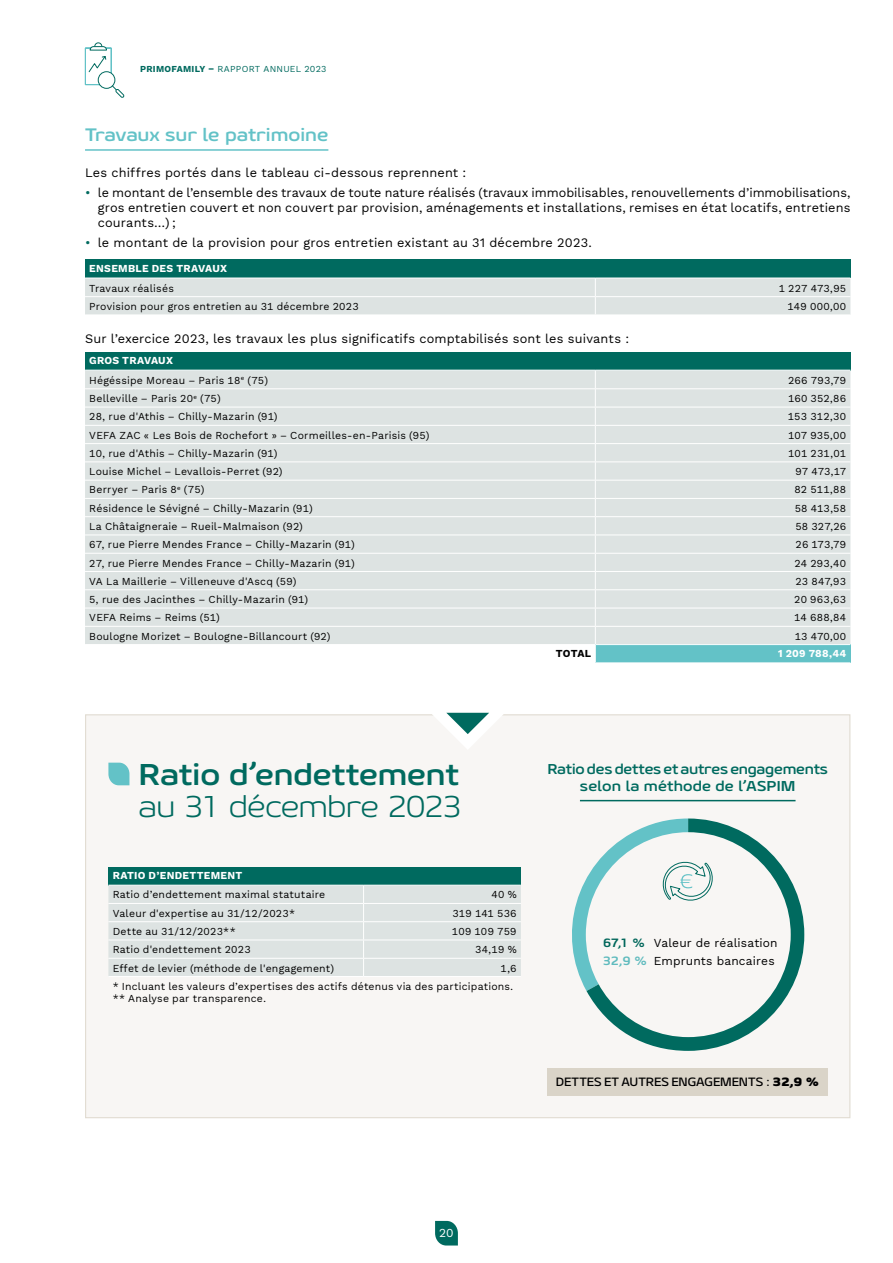
<style>
.page{position:relative;width:893px;height:1263px;background:#fff}
.page>*{position:absolute;margin:0;border:0;box-sizing:border-box;transform-origin:0 0}
.t1{font:700 30px "Geon Expanded";letter-spacing:-.005em;color:#006a5f}
.t2{font:300 30px "Geon Expanded";letter-spacing:-.015em;color:#006a5f}
.t3{font:700 18px "Geon Expanded";letter-spacing:-.005em;color:#63c2c7}
.t4{font:700 14.25px/17.1px "Geon Expanded";letter-spacing:-.01em;color:#006a5f;text-align:center}
.t5{font:12.75px/15.3px "Work Sans";letter-spacing:.01em;color:#000;text-align:justify}
.t6{font:12px/17.7px "Work Sans";letter-spacing:.015em;color:#000}
.t7{font:500 12px "Geon Expanded";letter-spacing:-.005em;color:#000}
.t8{font:12px "Work Sans";color:#fff}
.t9{font:10.5px/19.4px "Work Sans";letter-spacing:.02em;color:#000}
.t10{font:700 10.5px "Work Sans";letter-spacing:.025em;color:#fff}
.t11{font:700 10.5px "Work Sans";letter-spacing:.015em;color:#000}
.t12{font:9px "Work Sans";letter-spacing:.03em;color:#006a5f}
.s1{font-weight:700}
.s2{color:#006a5f}
.s3{font-weight:700;color:#fff}
.s4{font-family:"Geon Expanded";font-weight:700;color:#006a5f}
.s5{font-family:"Geon Expanded";font-weight:700;color:#63c2c7}
.s6{font-weight:900}
</style>
<div class="page">
<div style="left:85px;top:714px;width:765px;height:404px;background:#f8f6f4;border:1px solid #e1dcd2"></div>
<svg style="left:430px;top:713px;width:75px;height:36px"></svg>
<svg style="left:435px;top:1221px;width:23px;height:24px"></svg>
<svg style="left:85px;top:42px;width:40px;height:56px"></svg>
<hr style="left:85px;top:149px;width:243px;height:2px;background:#63c2c7">
<div style="left:85px;top:260px;width:765px;height:18px;background:#006a5f"></div>
<svg style="left:85px;top:278px;width:765px;height:37px;background:#dee4e3"></svg>
<div style="left:85px;top:352px;width:765px;height:18px;background:#006a5f"></div>
<div style="left:85px;top:371px;width:765px;height:273px;background:#dde3e2"></div>
<div style="left:595px;top:645px;width:255px;height:18px;background:#63c2c7"></div>
<hr style="left:85px;top:388px;width:510px;height:1px;background:#fff">
<hr style="left:595px;top:388px;width:255px;height:1px;background:#fff">
<hr style="left:85px;top:407px;width:510px;height:1px;background:#fff">
<hr style="left:595px;top:407px;width:255px;height:1px;background:#fff">
<hr style="left:85px;top:425px;width:510px;height:1px;background:#fff">
<hr style="left:595px;top:425px;width:255px;height:1px;background:#fff">
<hr style="left:85px;top:443px;width:510px;height:1px;background:#fff">
<hr style="left:595px;top:443px;width:255px;height:1px;background:#fff">
<hr style="left:85px;top:461px;width:510px;height:1px;background:#fff">
<hr style="left:595px;top:461px;width:255px;height:1px;background:#fff">
<hr style="left:85px;top:480px;width:510px;height:1px;background:#fff">
<hr style="left:595px;top:480px;width:255px;height:1px;background:#fff">
<hr style="left:85px;top:498px;width:510px;height:1px;background:#fff">
<hr style="left:595px;top:498px;width:255px;height:1px;background:#fff">
<hr style="left:85px;top:516px;width:510px;height:1px;background:#fff">
<hr style="left:595px;top:516px;width:255px;height:1px;background:#fff">
<hr style="left:85px;top:535px;width:510px;height:1px;background:#fff">
<hr style="left:595px;top:535px;width:255px;height:1px;background:#fff">
<hr style="left:85px;top:553px;width:510px;height:1px;background:#fff">
<hr style="left:595px;top:553px;width:255px;height:1px;background:#fff">
<hr style="left:85px;top:571px;width:510px;height:1px;background:#fff">
<hr style="left:595px;top:571px;width:255px;height:1px;background:#fff">
<hr style="left:85px;top:589px;width:510px;height:1px;background:#fff">
<hr style="left:595px;top:589px;width:255px;height:1px;background:#fff">
<hr style="left:85px;top:608px;width:510px;height:1px;background:#fff">
<hr style="left:595px;top:608px;width:255px;height:1px;background:#fff">
<hr style="left:85px;top:626px;width:510px;height:1px;background:#fff">
<hr style="left:595px;top:626px;width:255px;height:1px;background:#fff">
<svg style="left:595px;top:370px;width:1px;height:292px"></svg>
<hr style="left:595px;top:662px;width:255px;height:1px;background:#fff">
<svg style="left:108px;top:763px;width:21px;height:22px"></svg>
<div style="left:108px;top:867px;width:413px;height:18px;background:#006a5f"></div>
<div style="left:108px;top:886px;width:413px;height:90px;background:#dde3e2"></div>
<hr style="left:108px;top:976px;width:256px;height:1px;background:#fff">
<hr style="left:364px;top:976px;width:157px;height:1px;background:#fff">
<hr style="left:108px;top:885px;width:256px;height:1px;background:#fff">
<hr style="left:364px;top:885px;width:157px;height:1px;background:#fff">
<hr style="left:580px;top:800px;width:215px;height:1px;background:#006a5f">
<div style="left:547px;top:1068px;width:281px;height:28px;background:#dad4c8"></div>
<svg style="left:586px;top:821px;width:218px;height:230px"></svg>
<div style="left:586px;top:832px;width:205px;height:205px;background:#f8f6f4;border-radius:50%"></div>
<svg style="left:572px;top:818px;width:143px;height:173px"></svg>
<p class="t12" style="left:140px;top:62px;width:188px"><span class="s1">PRIMOFAMILY –</span> RAPPORT ANNUEL 2023</p>
<h2 class="t3" style="left:85px;top:123px;width:245px">Travaux sur le patrimoine</h2>
<p class="t5" style="left:85px;top:165px;width:383px">Les chiffres portés dans le tableau ci-dessous reprennent :</p>
<p class="t5" style="left:98px;top:184px;width:754px;text-indent:-13px"><span class="s2">•</span> le montant de l’ensemble des travaux de toute nature réalisés (travaux immobilisables, renouvellements d’immobilisations, gros entretien couvert et non couvert par provision, aménagements et installations, remises en état locatifs, entretiens courants…) ;</p>
<p class="t5" style="left:85px;top:234px;width:508px"><span class="s2">•</span> le montant de la provision pour gros entretien existant au 31 décembre 2023.</p>
<p class="t10" style="left:89px;top:261px;width:139px">ENSEMBLE DES TRAVAUX</p>
<p class="t9" style="left:89px;top:278px;width:86px">Travaux réalisés</p>
<p class="t9" style="left:779px;top:278px;width:69px">1 227 473,95</p>
<p class="t9" style="left:89px;top:296px;width:271px">Provision pour gros entretien au 31 décembre 2023</p>
<p class="t9" style="left:787px;top:296px;width:60px">149 000,00</p>
<p class="t5" style="left:85px;top:331px;width:546px">Sur l’exercice 2023, les travaux les plus significatifs comptabilisés sont les suivants :</p>
<p class="t9" style="left:89px;top:351px;width:180px"><span class="s3">GROS TRAVAUX<br></span>Hégéssipe Moreau – Paris 18<sup>e</sup> (75)</p>
<p class="t9" style="left:788px;top:370px;width:60px">266 793,79</p>
<p class="t9" style="left:89px;top:388px;width:133px">Belleville – Paris 20<sup>e</sup> (75)</p>
<p class="t9" style="left:788px;top:388px;width:60px">160 352,86</p>
<p class="t9" style="left:89px;top:407px;width:190px">28, rue d'Athis – Chilly-Mazarin (91)</p>
<p class="t9" style="left:788px;top:407px;width:60px">153 312,30</p>
<p class="t9" style="left:89px;top:425px;width:342px">VEFA ZAC « Les Bois de Rochefort » – Cormeilles-en-Parisis (95)</p>
<p class="t9" style="left:788px;top:425px;width:60px">107 935,00</p>
<p class="t9" style="left:89px;top:443px;width:190px">10, rue d'Athis – Chilly-Mazarin (91)</p>
<p class="t9" style="left:788px;top:443px;width:60px">101 231,01</p>
<p class="t9" style="left:89px;top:461px;width:195px">Louise Michel – Levallois-Perret (92)</p>
<p class="t9" style="left:795px;top:461px;width:52px">97 473,17</p>
<p class="t9" style="left:89px;top:480px;width:117px">Berryer – Paris 8<sup>e</sup> (75)</p>
<p class="t9" style="left:794px;top:480px;width:53px">82 511,88</p>
<p class="t9" style="left:89px;top:498px;width:225px">Résidence le Sévigné – Chilly-Mazarin (91)</p>
<p class="t9" style="left:795px;top:498px;width:53px">58 413,58</p>
<p class="t9" style="left:89px;top:516px;width:215px">La Châtaigneraie – Rueil-Malmaison (92)</p>
<p class="t9" style="left:795px;top:516px;width:52px">58 327,26</p>
<p class="t9" style="left:89px;top:534px;width:267px">67, rue Pierre Mendes France – Chilly-Mazarin (91)</p>
<p class="t9" style="left:796px;top:534px;width:52px">26 173,79</p>
<p class="t9" style="left:89px;top:553px;width:267px">27, rue Pierre Mendes France – Chilly-Mazarin (91)</p>
<p class="t9" style="left:794px;top:553px;width:53px">24 293,40</p>
<p class="t9" style="left:89px;top:571px;width:209px">VA La Maillerie – Villeneuve d'Ascq (59)</p>
<p class="t9" style="left:795px;top:571px;width:52px">23 847,93</p>
<p class="t9" style="left:89px;top:589px;width:220px">5, rue des Jacinthes – Chilly-Mazarin (91)</p>
<p class="t9" style="left:794px;top:589px;width:53px">20 963,63</p>
<p class="t9" style="left:89px;top:608px;width:132px">VEFA Reims – Reims (51)</p>
<p class="t9" style="left:794px;top:608px;width:54px">14 688,84</p>
<p class="t9" style="left:89px;top:626px;width:243px">Boulogne Morizet – Boulogne-Billancourt (92)</p>
<p class="t9" style="left:795px;top:626px;width:53px">13 470,00</p>
<p class="t11" style="left:556px;top:645px;width:37px">TOTAL</p>
<p class="t10" style="left:778px;top:645px;width:69px">1 209 788,44</p>
<h1 class="t1" style="left:138px;top:755px;width:322px">Ratio d’endettement</h1>
<h1 class="t2" style="left:138px;top:787px;width:325px">au 31 décembre 2023</h1>
<p class="t10" style="left:113px;top:868px;width:131px">RATIO D’ENDETTEMENT</p>
<p class="t9" style="left:113px;top:885px;width:214px">Ratio d’endettement maximal statutaire</p>
<p class="t9" style="left:491px;top:885px;width:27px">40 %</p>
<p class="t9" style="left:113px;top:903px;width:184px">Valeur d'expertise au 31/12/2023*</p>
<p class="t9" style="left:452px;top:903px;width:66px">319 141 536</p>
<p class="t9" style="left:113px;top:921px;width:125px">Dette au 31/12/2023**</p>
<p class="t9" style="left:452px;top:921px;width:66px">109 109 759</p>
<p class="t9" style="left:113px;top:939px;width:140px">Ratio d'endettement 2023</p>
<p class="t9" style="left:475px;top:939px;width:43px">34,19 %</p>
<p class="t9" style="left:113px;top:958px;width:223px">Effet de levier (méthode de l'engagement)</p>
<p class="t9" style="left:113px;top:958px;width:405px;line-height:18.3px;text-indent:388px">1,6 * Incluant les valeurs d’expertises des actifs détenus via des participations.</p>
<p class="t9" style="left:113px;top:988px;width:155px">** Analyse par transparence.</p>
<h3 class="t4" style="left:547px;top:760px;width:282px">Ratio des dettes et autres engagements selon la méthode de l’ASPIM</h3>
<p class="t6" style="left:603px;top:934px;width:177px"><span class="s4">67,1 %</span> Valeur de réalisation<br><span class="s5">32,9 %</span> Emprunts bancaires</p>
<p class="t7" style="left:556px;top:1074px;width:265px">DETTES ET AUTRES ENGAGEMENTS : <span class="s6">32,9 %</span></p>
<p class="t8" style="left:439px;top:1224px;width:16px">20</p>
</div>
